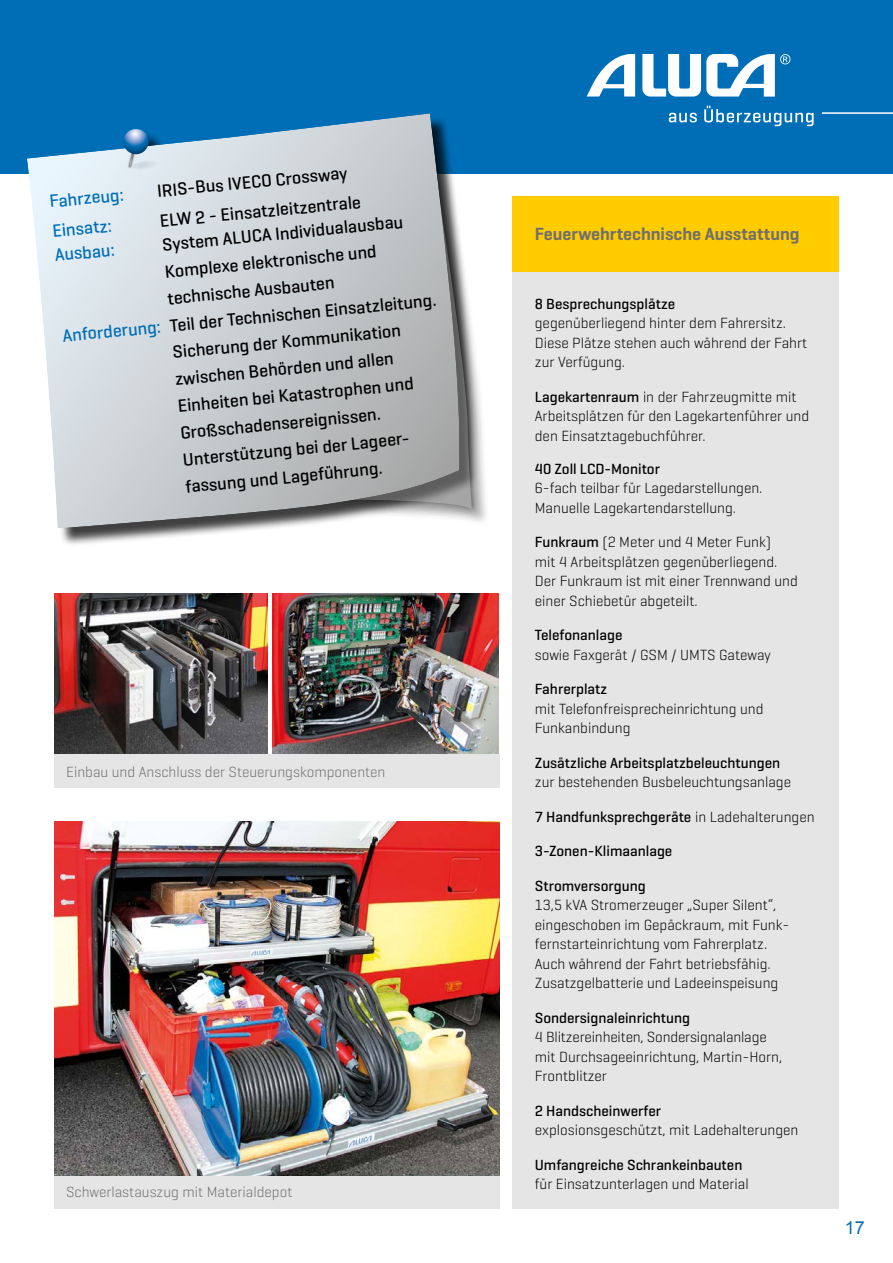
<style>
.page{position:relative;width:893px;height:1263px;background:#fff}
.page>*{position:absolute;margin:0;border:0;box-sizing:border-box;transform-origin:0 0}
.t1{font:500 18px "Geogrotesque";color:#000}
.t2{font:600 18px "Geogrotesque";color:#706f6f}
.t3{font:500 18px "Geogrotesque";color:#006eb7}
.t4{font:18px "Arial";color:#006eb7}
.t5{font:300 15px/19.5px "Geogrotesque";color:#000}
.t6{font:500 15px "Geogrotesque";color:#000}
.t7{font:300 15px "Geogrotesque";color:#706f6f}
.s1{color:#006eb7}
.s2{font-weight:500}
.s3{font-weight:300}
</style>
<div class="page">
<div style="left:0;top:0;width:893px;height:174px;background:#006eb7"></div>
<svg style="left:587px;top:54px;width:203px;height:43px"></svg>
<svg style="left:669px;top:113px;width:28px;height:9px"></svg>
<svg style="left:704px;top:106px;width:110px;height:20px"></svg>
<hr style="left:822px;top:112px;width:71px;height:2px;background:#fff">
<svg style="left:473px;top:340px;width:13px;height:182px"></svg>
<svg style="left:27px;top:113px;width:446px;height:432px;background:#bcc7ce"></svg>
<svg style="left:123px;top:129px;width:36px;height:42px;background:#87afce"></svg>
<img style="left:54px;top:593px;width:213px;height:160px">
<div style="left:54px;top:754px;width:445px;height:34px;background:#e5e5e5"></div>
<div style="left:54px;top:1175px;width:445px;height:34px;background:#e5e5e5"></div>
<div style="left:513px;top:196px;width:326px;height:1013px;background:#e5e5e5"></div>
<div style="left:513px;top:196px;width:326px;height:75px;background:#fc0"></div>
<img style="left:272px;top:593px;width:227px;height:160px">
<img style="left:54px;top:822px;width:445px;height:353px">
<p class="t1" style="left:156px;top:179px;width:193px;rotate:-5deg">IRIS-Bus IVECO Crossway</p>
<p class="t3" style="left:49px;top:190px;width:76px;rotate:-5deg">Fahrzeug:</p>
<p class="t1" style="left:159px;top:209px;width:203px;rotate:-5deg">ELW 2 - Einsatzleitzentrale</p>
<p class="t1" style="left:161px;top:232px;width:243px;rotate:-5deg">System ALUCA Individualausbau</p>
<p class="t3" style="left:52px;top:220px;width:61px;rotate:-5deg">Einsatz:</p>
<p class="t1" style="left:164px;top:260px;width:214px;rotate:-5deg">Komplexe elektronische und</p>
<p class="t1" style="left:166px;top:287px;width:169px;rotate:-5deg">technische Ausbauten</p>
<p class="t3" style="left:54px;top:244px;width:62px;rotate:-5deg">Ausbau:</p>
<p class="t1" style="left:61px;top:322px;width:377px;rotate:-5deg"><span class="s1">Anforderung:</span> Teil der Technischen Einsatzleitung.</p>
<p class="t1" style="left:172px;top:340px;width:231px;rotate:-5deg">Sicherung der Kommunikation</p>
<p class="t1" style="left:174px;top:367px;width:221px;rotate:-5deg">zwischen Behörden und allen</p>
<p class="t1" style="left:177px;top:394px;width:238px;rotate:-5deg">Einheiten bei Katastrophen und</p>
<p class="t1" style="left:179px;top:421px;width:203px;rotate:-5deg">Großschadensereignissen.</p>
<p class="t1" style="left:182px;top:448px;width:230px;rotate:-5deg">Unterstützung bei der Lageer-</p>
<p class="t1" style="left:185px;top:475px;width:199px;rotate:-5deg">fassung und Lageführung.</p>
<p class="t7" style="left:66px;top:762px;width:321px">Einbau und Anschluss der Steuerungskomponenten</p>
<p class="t7" style="left:66px;top:1182px;width:228px">Schwerlastauszug mit Materialdepot</p>
<p class="t2" style="left:535px;top:223px;width:266px">Feuerwehrtechnische Ausstattung</p>
<p class="t6" style="left:535px;top:294px;width:142px">8 Besprechungsplätze</p>
<p class="t5" style="left:535px;top:313px;width:274px">gegenüberliegend hinter dem Fahrersitz.<br>Diese Plätze stehen auch während der Fahrt zur Verfügung.</p>
<p class="t5" style="left:535px;top:386px;width:276px"><span class="s2">Lagekartenraum</span> in der Fahrzeugmitte mit<br>Arbeitsplätzen für den Lagekartenführer und den Einsatztagebuchführer.</p>
<p class="t6" style="left:535px;top:459px;width:127px">40 Zoll LCD-Monitor</p>
<p class="t5" style="left:535px;top:478px;width:229px">6-fach teilbar für Lagedarstellungen.<br>Manuelle Lagekartendarstellung.</p>
<p class="t5" style="left:535px;top:532px;width:265px"><span class="s2">Funkraum</span> (2 Meter und 4 Meter Funk)<br>mit 4 Arbeitsplätzen gegenüberliegend.<br>Der Funkraum ist mit einer Trennwand und einer Schiebetür abgeteilt.</p>
<p class="t6" style="left:535px;top:626px;width:89px">Telefonanlage</p>
<p class="t5" style="left:535px;top:644px;width:238px">sowie Faxgerät / GSM / UMTS Gateway</p>
<p class="t6" style="left:535px;top:680px;width:74px">Fahrerplatz</p>
<p class="t5" style="left:535px;top:698px;width:230px">mit Telefonfreisprecheinrichtung und<br>Funkanbindung</p>
<p class="t6" style="left:535px;top:753px;width:247px">Zusätzliche Arbeitsplatzbeleuchtungen</p>
<p class="t5" style="left:535px;top:772px;width:258px">zur bestehenden Busbeleuchtungsanlage</p>
<p class="t6" style="left:535px;top:807px;width:281px">7 Handfunksprechgeräte <span class="s3">in Ladehalterungen</span></p>
<p class="t6" style="left:535px;top:842px;width:139px">3-Zonen-Klimaanlage</p>
<p class="t6" style="left:535px;top:876px;width:112px">Stromversorgung</p>
<p class="t5" style="left:535px;top:895px;width:256px">13,5 kVA Stromerzeuger „Super Silent“, eingeschoben im Gepäckraum, mit Funk&shy;fernstarteinrichtung vom Fahrerplatz.<br>Auch während der Fahrt betriebsfähig.<br>Zusatzgelbatterie und Ladeeinspeisung</p>
<p class="t6" style="left:535px;top:1008px;width:157px">Sondersignaleinrichtung</p>
<p class="t5" style="left:535px;top:1027px;width:249px">4 Blitzereinheiten, Sondersignalanlage mit Durchsageeinrichtung, Martin-Horn,<br>Frontblitzer</p>
<p class="t6" style="left:535px;top:1101px;width:128px">2 Handscheinwerfer</p>
<p class="t5" style="left:535px;top:1120px;width:265px">explosionsgeschützt, mit Ladehalterungen</p>
<p class="t6" style="left:535px;top:1155px;width:209px">Umfangreiche Schrankeinbauten</p>
<p class="t5" style="left:535px;top:1174px;width:215px">für Einsatzunterlagen und Material</p>
<p class="t4" style="left:845px;top:1216px;width:22px">17</p>
</div>
